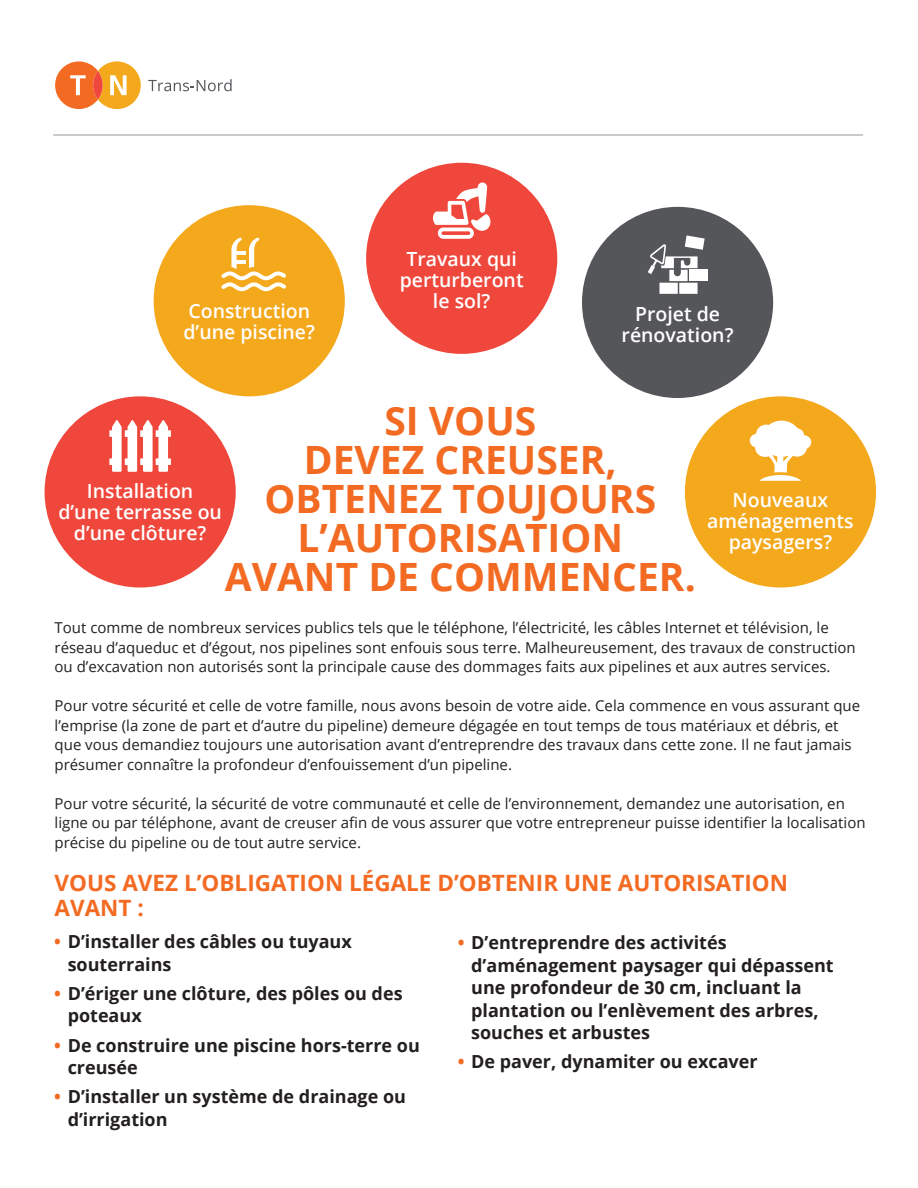
<style>
.page{position:relative;width:918px;height:1188px;background:#fff}
.page>*{position:absolute;margin:0;border:0;box-sizing:border-box;transform-origin:0 0}
.t1{font:700 39px/39px "Open Sans";color:#f36b23;text-align:center}
.t2{font:700 22.5px/24px "Open Sans";color:#f36b23}
.t3{font:600 19.5px/21px "Open Sans";color:#fff;text-align:center}
.t4{font:700 18px/22.5px "Open Sans";color:#231f20}
.t5{font:15px/19.5px "Open Sans";color:#231f20}
.s1{color:#f36b23}
</style>
<div class="page">
<hr style="left:53px;top:135px;width:810px;height:1px;background:#979899">
<svg style="left:148px;top:79px;width:84px;height:12px"></svg>
<svg style="left:55px;top:61px;width:86px;height:48px"></svg>
<div style="left:582px;top:207px;width:191px;height:191px;background:#55565a;border-radius:50%"></div>
<svg style="left:648px;top:235px;width:57px;height:59px"></svg>
<div style="left:689px;top:270px;width:18px;height:11px;background:#fff"></div>
<div style="left:45px;top:396px;width:191px;height:192px;background:#ef473c;border-radius:50%"></div>
<svg style="left:109px;top:420px;width:62px;height:52px"></svg>
<div style="left:685px;top:396px;width:191px;height:192px;background:#f4a81c;border-radius:50%"></div>
<svg style="left:750px;top:421px;width:61px;height:60px"></svg>
<div style="left:154px;top:205px;width:191px;height:191px;background:#f4a81c;border-radius:50%"></div>
<svg style="left:221px;top:237px;width:65px;height:54px"></svg>
<div style="left:366px;top:163px;width:191px;height:191px;background:#ef473c;border-radius:50%"></div>
<svg style="left:433px;top:182px;width:58px;height:57px"></svg>
<p class="t3" style="left:183px;top:300px;width:133px;text-align:left">Construction d’une piscine?</p>
<p class="t3" style="left:400px;top:248px;width:125px">Travaux qui perturberont le sol?</p>
<p class="t3" style="left:622px;top:303px;width:113px">Projet de rénovation?</p>
<p class="t1" style="left:225px;top:400px;width:472px">SI VOUS<br>DEVEZ CREUSER,<br>OBTENEZ TOUJOURS<br>L’AUTORISATION<br>AVANT DE COMMENCER.</p>
<p class="t3" style="left:58px;top:480px;width:165px">Installation<br>d’une terrasse ou d’une clôture?</p>
<p class="t3" style="left:707px;top:489px;width:148px">Nouveaux aménagements paysagers?</p>
<p class="t5" style="left:55px;top:618px;width:803px">Tout comme de nombreux services publics tels que le téléphone, l’électricité, les câbles Internet et télévision, le réseau d’aqueduc et d’égout, nos pipelines sont enfouis sous terre. Malheureusement, des travaux de construction ou d’excavation non autorisés sont la principale cause des dommages faits aux pipelines et aux autres services.</p>
<p class="t5" style="left:55px;top:696px;width:807px">Pour votre sécurité et celle de votre famille, nous avons besoin de votre aide. Cela commence en vous assurant que l’emprise (la zone de part et d’autre du pipeline) demeure dégagée en tout temps de tous matériaux et débris, et que vous demandiez toujours une autorisation avant d’entreprendre des travaux dans cette zone. Il ne faut jamais présumer connaître la profondeur d’enfouissement d’un pipeline.</p>
<p class="t5" style="left:55px;top:793px;width:792px">Pour votre sécurité, la sécurité de votre communauté et celle de l’environnement, demandez une autorisation, en</p>
<p class="t5" style="left:55px;top:813px;width:813px">ligne ou par téléphone, avant de creuser afin de vous assurer que votre entrepreneur puisse identifier la localisation</p>
<p class="t5" style="left:55px;top:832px;width:308px">précise du pipeline ou de tout autre service.</p>
<h3 class="t2" style="left:55px;top:871px;width:735px">VOUS AVEZ L’OBLIGATION LÉGALE D’OBTENIR UNE AUTORISATION<br>AVANT :</h3>
<p class="t4" style="left:54px;top:930px;width:299px"><span class="s1">•</span> D’installer des câbles ou tuyaux</p>
<p class="t4" style="left:458px;top:931px;width:270px"><span class="s1">•</span> D’entreprendre des activités</p>
<p class="t4" style="left:68px;top:952px;width:105px">souterrains</p>
<p class="t4" style="left:471px;top:954px;width:364px">d’aménagement paysager qui dépassent une profondeur de 30 cm, incluant la</p>
<p class="t4" style="left:54px;top:982px;width:350px"><span class="s1">•</span> D’ériger une clôture, des pôles ou des</p>
<p class="t4" style="left:68px;top:1004px;width:76px">poteaux</p>
<p class="t4" style="left:471px;top:999px;width:349px">plantation ou l’enlèvement des arbres,</p>
<p class="t4" style="left:471px;top:1021px;width:180px">souches et arbustes</p>
<p class="t4" style="left:54px;top:1033px;width:367px"><span class="s1">•</span> De construire une piscine hors-terre ou</p>
<p class="t4" style="left:458px;top:1050px;width:302px"><span class="s1">•</span> De paver, dynamiter ou excaver</p>
<p class="t4" style="left:68px;top:1056px;width:72px">creusée</p>
<p class="t4" style="left:68px;top:1085px;width:340px;text-indent:-14px"><span class="s1">•</span> D’installer un système de drainage ou d’irrigation</p>
</div>
